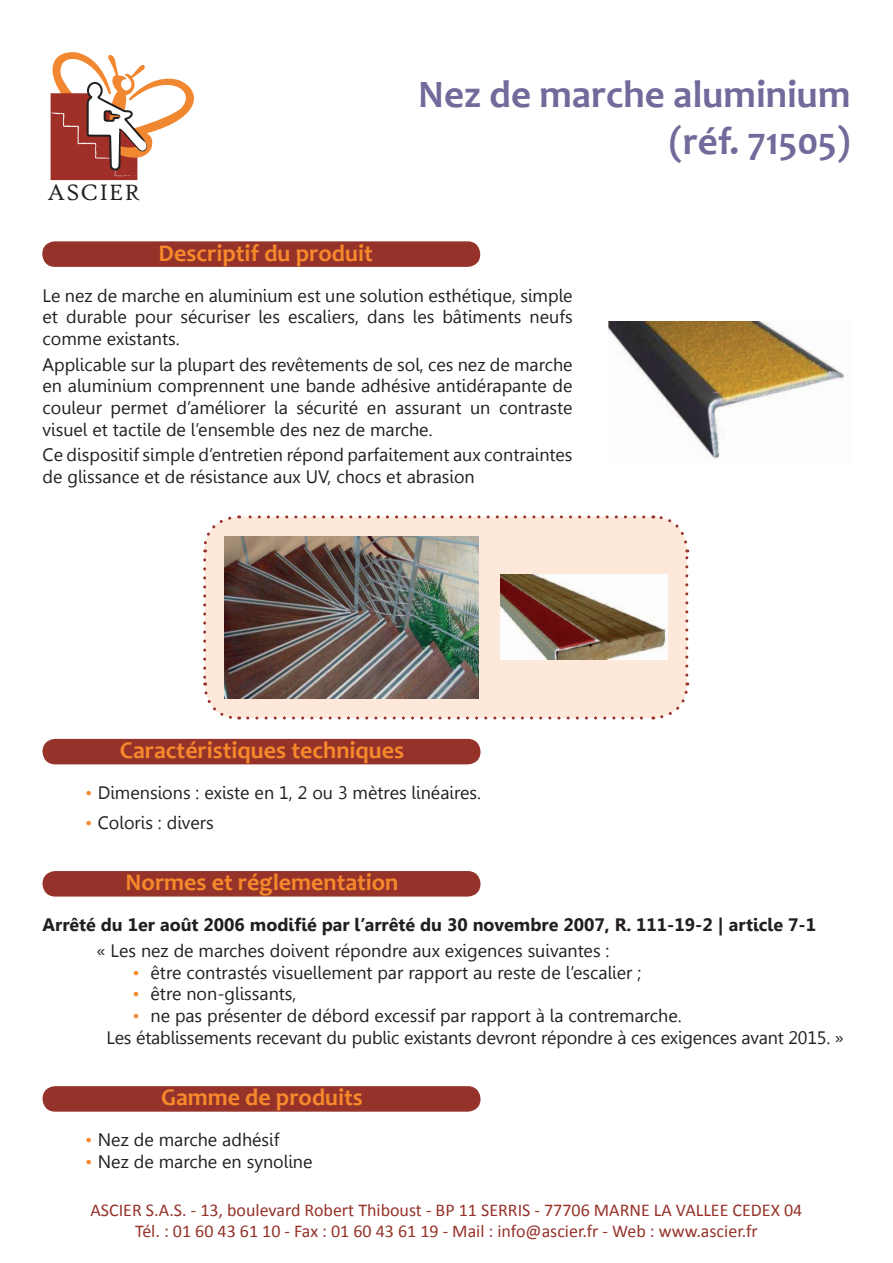
<style>
.page{position:relative;width:893px;height:1263px;background:#fff}
.page>*{position:absolute;margin:0;border:0;box-sizing:border-box;transform-origin:0 0}
.t1{font:700 39px/46.8px "Candara";color:#726a9b;text-align:right}
.t2{font:700 24px "Candara";color:#f6892b}
.t3{font:23.85px "High Tower Text";letter-spacing:.025em;color:#231f20}
.t4{font:18px/21.6px "Gisha";color:#231f20;text-align:justify}
.t5{font:18px/21.6px "Calibri";color:#95332a;text-align:center}
.t6{font:700 18px "Gisha";color:#231f20}
.s1{color:#f6892b}
</style>
<div class="page">
<div style="left:205px;top:517px;width:482px;height:201px;background:#fee8d9;border-radius:34px"></div>
<svg style="left:203px;top:516px;width:30px;height:36px"></svg>
<svg style="left:203px;top:560px;width:37px;height:160px"></svg>
<svg style="left:248px;top:682px;width:442px;height:38px"></svg>
<svg style="left:653px;top:515px;width:36px;height:160px"></svg>
<svg style="left:239px;top:515px;width:405px;height:3px"></svg>
<svg style="left:50px;top:52px;width:144px;height:129px"></svg>
<div style="left:43px;top:242px;width:436px;height:24px;background:#95332a;border-radius:12px"></div>
<div style="left:42px;top:241px;width:438px;height:26px;border:2px solid #95332a;border-radius:12px"></div>
<div style="left:43px;top:740px;width:437px;height:24px;background:#95332a;border-radius:12px"></div>
<div style="left:43px;top:739px;width:437px;height:25px;border:2px solid #95332a;border-radius:12px"></div>
<div style="left:43px;top:872px;width:437px;height:24px;background:#95332a;border-radius:12px"></div>
<div style="left:43px;top:871px;width:437px;height:25px;border:2px solid #95332a;border-radius:12px"></div>
<div style="left:43px;top:1087px;width:437px;height:24px;background:#95332a;border-radius:12px"></div>
<div style="left:43px;top:1086px;width:437px;height:26px;border:2px solid #95332a;border-radius:12px"></div>
<img style="left:608px;top:322px;width:237px;height:137px">
<img style="left:224px;top:537px;width:255px;height:161px">
<img style="left:500px;top:575px;width:167px;height:85px">
<h3 class="t3" style="left:47px;top:176px;width:94px">ASCIER</h3>
<h2 class="t2" style="left:159px;top:238px;width:216px">Descriptif du produit</h2>
<h1 class="t1" style="left:418px;top:71px;width:434px">Nez de marche aluminium (réf. 71505)</h1>
<p class="t4" style="left:43px;top:285px;width:532px">Le nez de marche en aluminium est une solution esthétique, simple et durable pour sécuriser les escaliers, dans les bâtiments neufs comme existants.</p>
<p class="t4" style="left:43px;top:354px;width:532px">Applicable sur la plupart des revêtements de sol, ces nez de marche en aluminium comprennent une bande adhésive antidérapante de couleur permet d’améliorer la sécurité en assurant un contraste visuel et tactile de l’ensemble des nez de marche.</p>
<p class="t4" style="left:43px;top:444px;width:532px">Ce dispositif simple d’entretien répond parfaitement aux contraintes de glissance et de résistance aux UV, chocs et abrasion</p>
<h2 class="t2" style="left:120px;top:736px;width:286px">Caractéristiques techniques</h2>
<p class="t4" style="left:85px;top:782px;width:398px"><span class="s1">•</span> Dimensions : existe en 1, 2 ou 3 mètres linéaires.</p>
<p class="t4" style="left:85px;top:812px;width:130px"><span class="s1">•</span> Coloris : divers</p>
<h2 class="t2" style="left:126px;top:868px;width:274px">Normes et réglementation</h2>
<p class="t6" style="left:43px;top:915px;width:775px">Arrêté du 1er août 2006 modifié par l’arrêté du 30 novembre 2007, R. 111-19-2 | article 7-1</p>
<p class="t4" style="left:97px;top:940px;width:514px">« Les nez de marches doivent répondre aux exigences suivantes :</p>
<p class="t4" style="left:133px;top:962px;width:510px"><span class="s1">•</span> être contrastés visuellement par rapport au reste de l’escalier ;</p>
<p class="t4" style="left:133px;top:983px;width:165px"><span class="s1">•</span> être non-glissants,</p>
<p class="t4" style="left:106px;top:1005px;width:739px;text-indent:26px"><span class="s1">•</span> ne pas présenter de débord excessif par rapport à la contremarche.<br>Les établissements recevant du public existants devront répondre à ces exigences avant 2015. »</p>
<h2 class="t2" style="left:161px;top:1083px;width:203px">Gamme de produits</h2>
<p class="t4" style="left:85px;top:1129px;width:196px"><span class="s1">•</span> Nez de marche adhésif</p>
<p class="t4" style="left:85px;top:1151px;width:229px"><span class="s1">•</span> Nez de marche en synoline</p>
<p class="t5" style="left:90px;top:1198px;width:713px">ASCIER S.A.S. - 13, boulevard Robert Thiboust - BP 11 SERRIS - 77706 MARNE LA VALLEE CEDEX 04<br>Tél. : 01 60 43 61 10 - Fax : 01 60 43 61 19 - Mail : info@ascier.fr - Web : www.ascier.fr</p>
</div>
